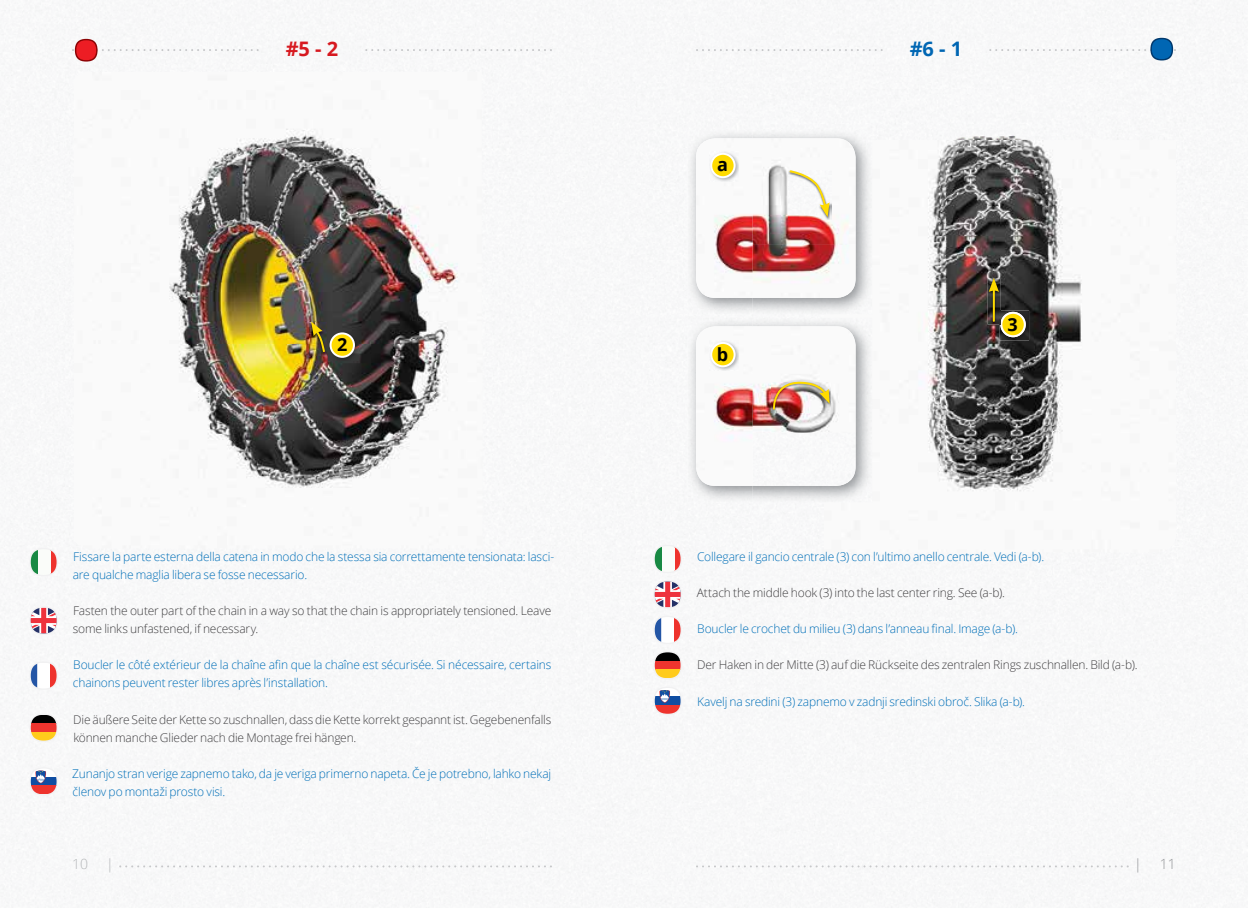
<style>
.page{position:relative;width:1248px;height:908px;background:#fff}
.page>*{position:absolute;margin:0;border:0;box-sizing:border-box;transform-origin:0 0}
.t1{font:700 20px "Open Sans";color:#d71920}
.t2{font:700 20px "Open Sans";color:#0066b3}
.t3{font:700 18px "Open Sans";color:#000}
.t4{font:300 14px "Open Sans";color:#b6b8ba}
.t5{font:300 14px "Open Sans";color:#939598}
.t6{font:300 12px/18px "Open Sans";letter-spacing:-.015em;color:#006fb8}
.t7{font:300 12px/18px "Open Sans";letter-spacing:-.015em;color:#414042}
</style>
<div class="page">
<img style="left:0;top:0;width:1247px;height:907px">
<svg style="left:696px;top:49px;width:186px;height:2px"></svg>
<svg style="left:989px;top:49px;width:186px;height:2px"></svg>
<svg style="left:365px;top:49px;width:187px;height:2px"></svg>
<svg style="left:72px;top:49px;width:187px;height:2px"></svg>
<svg style="left:119px;top:865px;width:433px;height:2px"></svg>
<svg style="left:696px;top:865px;width:432px;height:2px"></svg>
<img style="left:74px;top:72px;width:476px;height:476px">
<img style="left:752px;top:72px;width:423px;height:68px">
<img style="left:823px;top:140px;width:352px;height:412px">
<img style="left:752px;top:314px;width:71px;height:4px">
<img style="left:752px;top:502px;width:71px;height:50px">
<img style="left:687px;top:318px;width:185px;height:184px">
<img style="left:696px;top:326px;width:19px;height:155px">
<img style="left:752px;top:326px;width:103px;height:159px">
<img style="left:687px;top:130px;width:185px;height:184px">
<img style="left:696px;top:138px;width:19px;height:157px">
<img style="left:752px;top:138px;width:103px;height:160px">
<img style="left:788px;top:171px;width:43px;height:49px">
<svg style="left:789px;top:170px;width:40px;height:47px"></svg>
<img style="left:771px;top:382px;width:59px;height:30px">
<img style="left:772px;top:381px;width:57px;height:28px">
<img style="left:999px;top:310px;width:29px;height:30px">
<img style="left:987px;top:278px;width:13px;height:46px">
<svg style="left:999px;top:310px;width:26px;height:27px"></svg>
<hr style="left:992px;top:288px;width:2px;height:34px;background:#ffdb00">
<svg style="left:988px;top:278px;width:10px;height:14px"></svg>
<img style="left:309px;top:322px;width:2px;height:33px">
<img style="left:328px;top:331px;width:30px;height:30px">
<svg style="left:311px;top:321px;width:44px;height:36px;background:#908238"></svg>
<svg style="left:75px;top:39px;width:23px;height:23px"></svg>
<div style="left:76px;top:40px;width:20px;height:20px;background:#ed1d24;border-radius:50%"></div>
<svg style="left:1150px;top:38px;width:22px;height:22px"></svg>
<div style="left:1151px;top:39px;width:20px;height:20px;background:#0066b3;border-radius:50%"></div>
<div style="left:29px;top:547px;width:29px;height:29px;background:#f1f1f2;border-radius:50%"></div>
<svg style="left:50px;top:549px;width:7px;height:25px"></svg>
<div style="left:37px;top:549px;width:13px;height:25px;background:#fafcf9"></div>
<svg style="left:31px;top:549px;width:6px;height:25px"></svg>
<svg style="left:29px;top:606px;width:29px;height:28px"></svg>
<svg style="left:31px;top:607px;width:26px;height:26px"></svg>
<svg style="left:29px;top:661px;width:29px;height:28px"></svg>
<div style="left:37px;top:662px;width:13px;height:26px;background:#fff"></div>
<svg style="left:50px;top:662px;width:7px;height:26px"></svg>
<svg style="left:31px;top:662px;width:6px;height:26px"></svg>
<svg style="left:29px;top:713px;width:29px;height:28px"></svg>
<svg style="left:31px;top:714px;width:26px;height:9px"></svg>
<div style="left:31px;top:723px;width:26px;height:8px;background:#ee342e"></div>
<div style="left:31px;top:731px;width:26px;height:9px;background:#ffcb1c"></div>
<svg style="left:29px;top:766px;width:29px;height:29px"></svg>
<div style="left:31px;top:768px;width:26px;height:8px;background:#fff"></div>
<div style="left:31px;top:776px;width:26px;height:9px;background:#104ea2"></div>
<svg style="left:31px;top:785px;width:26px;height:9px"></svg>
<svg style="left:35px;top:769px;width:11px;height:14px"></svg>
<div style="left:653px;top:544px;width:28px;height:29px;background:#f1f1f2;border-radius:50%"></div>
<svg style="left:674px;top:546px;width:6px;height:25px"></svg>
<div style="left:661px;top:546px;width:13px;height:25px;background:#fafcf9"></div>
<svg style="left:654px;top:546px;width:7px;height:25px"></svg>
<svg style="left:653px;top:580px;width:28px;height:28px"></svg>
<svg style="left:654px;top:581px;width:26px;height:26px"></svg>
<svg style="left:653px;top:615px;width:28px;height:28px"></svg>
<div style="left:661px;top:616px;width:13px;height:26px;background:#fff"></div>
<svg style="left:674px;top:616px;width:6px;height:26px"></svg>
<svg style="left:654px;top:616px;width:7px;height:26px"></svg>
<svg style="left:653px;top:651px;width:28px;height:28px"></svg>
<svg style="left:654px;top:652px;width:26px;height:8px"></svg>
<div style="left:654px;top:660px;width:26px;height:9px;background:#ee342e"></div>
<div style="left:654px;top:669px;width:26px;height:8px;background:#ffcb1c"></div>
<svg style="left:653px;top:686px;width:28px;height:28px"></svg>
<div style="left:654px;top:687px;width:26px;height:9px;background:#fff"></div>
<div style="left:654px;top:696px;width:26px;height:8px;background:#104ea2"></div>
<div style="left:654px;top:704px;width:26px;height:9px;background:#ee332d"></div>
<svg style="left:659px;top:689px;width:11px;height:13px"></svg>
<img style="left:709px;top:151px;width:29px;height:30px">
<svg style="left:710px;top:153px;width:25px;height:25px"></svg>
<img style="left:709px;top:340px;width:29px;height:30px">
<svg style="left:710px;top:342px;width:25px;height:25px"></svg>
<h1 class="t1" style="left:286px;top:34px;width:54px">#5 - 2</h1>
<h1 class="t2" style="left:909px;top:34px;width:54px">#6 - 1</h1>
<h2 class="t3" style="left:337px;top:331px;width:12px">2</h2>
<p class="t6" style="left:73px;top:547px;width:483px">Fissare la parte esterna della catena in modo che la stessa sia correttamente tensionata: lasci&shy;are qualche maglia libera se fosse necessario.</p>
<p class="t7" style="left:73px;top:601px;width:480px">Fasten the outer part of the chain in a way so that the chain is appropriately tensioned. Leave some links unfastened, if necessary.</p>
<p class="t6" style="left:73px;top:655px;width:480px">Boucler le côté extérieur de la chaîne afin que la chaîne est sécurisée. Si nécessaire, certains chainons peuvent rester libres après l’installation.</p>
<p class="t7" style="left:73px;top:709px;width:479px">Die äußere Seite der Kette so zuschnallen, dass die Kette korrekt gespannt ist. Gegebenenfalls können manche Glieder nach die Montage frei hängen.</p>
<p class="t6" style="left:72px;top:763px;width:480px">Zunanjo stran verige zapnemo tako, da je veriga primerno napeta. Če je potrebno, lahko nekaj členov po montaži prosto visi.</p>
<h2 class="t3" style="left:717px;top:152px;width:12px">a</h2>
<h2 class="t3" style="left:716px;top:341px;width:13px">b</h2>
<h2 class="t3" style="left:1007px;top:311px;width:12px">3</h2>
<p class="t6" style="left:697px;top:547px;width:348px">Collegare il gancio centrale (3) con l’ultimo anello centrale. Vedi (a-b).</p>
<p class="t7" style="left:696px;top:583px;width:310px">Attach the middle hook (3) into the last center ring. See (a-b).</p>
<p class="t6" style="left:697px;top:619px;width:322px">Boucler le crochet du milieu (3) dans l’anneau final. Image (a-b).</p>
<p class="t7" style="left:697px;top:655px;width:442px">Der Haken in der Mitte (3) auf die Rückseite des zentralen Rings zuschnallen. Bild (a-b).</p>
<p class="t6" style="left:697px;top:691px;width:329px">Kavelj na sredini (3) zapnemo v zadnji sredinski obroč. Slika (a-b).</p>
<p class="t4" style="left:72px;top:853px;width:17px">10</p>
<p class="t4" style="left:106px;top:853px;width:9px">|</p>
<p class="t5" style="left:1134px;top:853px;width:9px">|</p>
<p class="t5" style="left:1159px;top:853px;width:17px">11</p>
</div>
